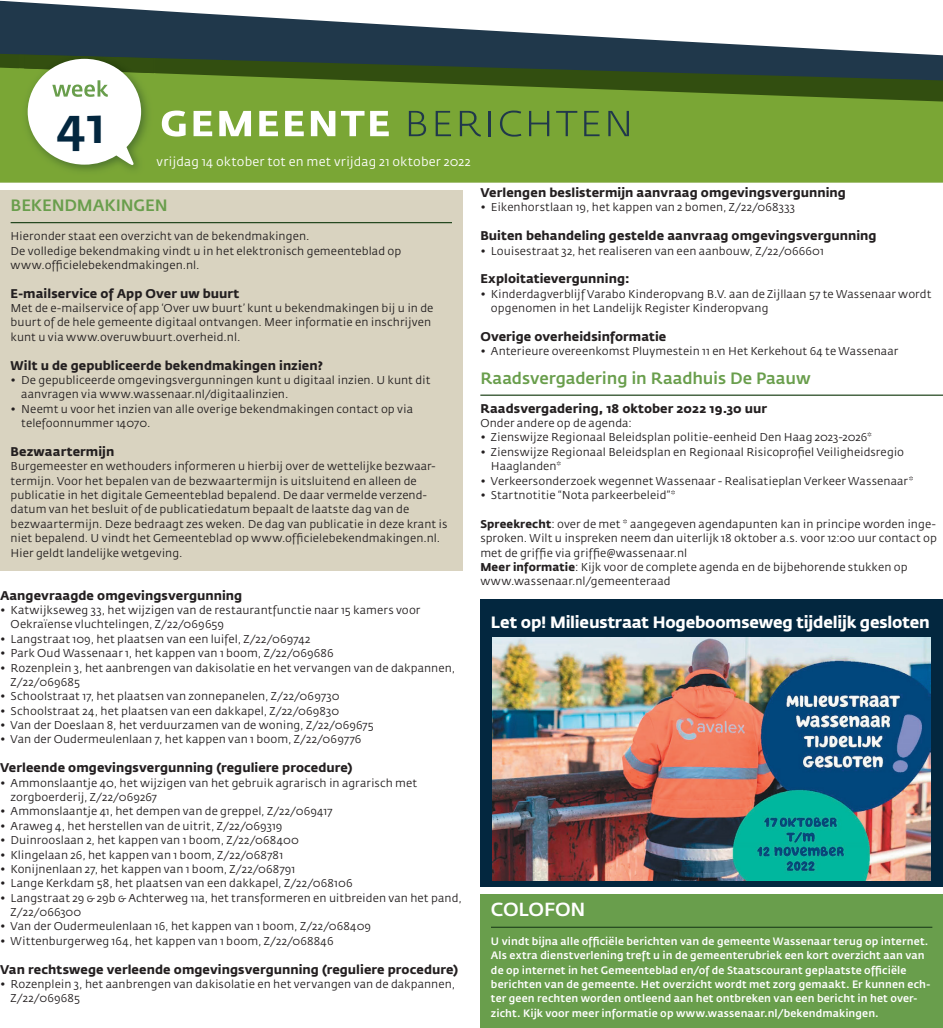
<style>
.page{position:relative;width:943px;height:1028px;background:#fff}
.page>*{position:absolute;margin:0;border:0;box-sizing:border-box;transform-origin:0 0}
.t1{font:500 49.75px "KWF Fedra Sans";color:#03273f}
.t2{font:500 18.75px "KWF Fedra Sans";letter-spacing:-.005em;color:#fff}
.t3{font:700 16.25px "KWF Fedra Sans";letter-spacing:-.01em;color:#fff}
.t4{font:500 16.25px "KWF Fedra Sans";letter-spacing:-.005em;color:#699e4c}
.t5{font:700 12.5px "KWF Fedra Sans";letter-spacing:.005em;color:#231f20}
.t6{font:12.5px "KWF Fedra Sans";letter-spacing:.01em;color:#fff}
.t7{font:11.25px/14.4px "KWF Fedra Sans";letter-spacing:.005em;color:#231f20}
.t8{font:500 10.62px/14.4px "KWF Fedra Sans";letter-spacing:.01em;color:#fff}
.s1{font-weight:700}
</style>
<div class="page">
<div style="left:480px;top:599px;width:463px;height:288px;background:#03273f"></div>
<svg style="left:0;top:0;width:917px;height:54px"></svg>
<svg style="left:0;top:54px;width:943px;height:13px;background:#233b41"></svg>
<svg style="left:0;top:67px;width:943px;height:116px;background:#6c9431"></svg>
<svg style="left:162px;top:111px;width:24px;height:25px"></svg>
<svg style="left:193px;top:111px;width:19px;height:25px"></svg>
<svg style="left:219px;top:111px;width:32px;height:25px"></svg>
<svg style="left:259px;top:111px;width:19px;height:25px"></svg>
<svg style="left:285px;top:111px;width:19px;height:25px"></svg>
<svg style="left:311px;top:111px;width:24px;height:25px"></svg>
<svg style="left:341px;top:111px;width:23px;height:25px"></svg>
<svg style="left:370px;top:111px;width:19px;height:25px"></svg>
<svg style="left:409px;top:111px;width:17px;height:25px"></svg>
<svg style="left:435px;top:111px;width:16px;height:25px"></svg>
<svg style="left:460px;top:111px;width:21px;height:25px"></svg>
<hr style="left:488px;top:111px;width:3px;height:25px;background:#20384b">
<svg style="left:500px;top:111px;width:21px;height:26px"></svg>
<svg style="left:529px;top:111px;width:20px;height:25px"></svg>
<svg style="left:556px;top:111px;width:21px;height:25px"></svg>
<svg style="left:584px;top:111px;width:15px;height:25px"></svg>
<svg style="left:608px;top:111px;width:21px;height:25px"></svg>
<img style="left:19px;top:50px;width:137px;height:4px">
<img style="left:19px;top:54px;width:137px;height:14px">
<img style="left:19px;top:68px;width:137px;height:110px">
<img style="left:24px;top:56px;width:130px;height:17px">
<div style="left:0;top:190px;width:462px;height:381px;background:#d9d3c0"></div>
<hr style="left:11px;top:222px;width:441px;height:1px;background:#254820">
<div style="left:480px;top:894px;width:463px;height:134px;background:#699e4c"></div>
<hr style="left:491px;top:926px;width:441px;height:2px;background:#254820">
<svg style="left:28px;top:59px;width:113px;height:106px"></svg>
<hr style="left:480px;top:394px;width:463px;height:2px;background:#254820">
<img style="left:492px;top:637px;width:438px;height:243px">
<h1 class="t1" style="left:57px;top:97px;width:50px">41</h1>
<p class="t6" style="left:156px;top:155px;width:315px">vrijdag 14 oktober tot en met vrijdag 21 oktober 2022</p>
<h3 class="t4" style="left:11px;top:196px;width:158px">BEKENDMAKINGEN</h3>
<p class="t7" style="left:11px;top:229px;width:392px">Hieronder staat een overzicht van de bekendmakingen.<br>De volledige bekend making vindt u in het elektronisch gemeenteblad op www.officielebekendmakingen.nl.</p>
<p class="t5" style="left:11px;top:286px;width:230px">E-mailservice of App Over uw buurt</p>
<p class="t7" style="left:11px;top:301px;width:424px">Met de e-mailservice of app ‘Over uw buurt’ kunt u bekendmakingen bij u in de buurt of de hele gemeente digitaal ontvangen. Meer informatie en inschrijven kunt u via www.overuwbuurt.overheid.nl.</p>
<p class="t5" style="left:11px;top:357px;width:314px">Wilt u de gepubliceerde bekendmakingen inzien?</p>
<p class="t7" style="left:21px;top:373px;width:410px;text-indent:-11px">• De gepubliceerde omgevingsvergunningen kunt u digitaal inzien. U kunt dit aanvragen via www.wassenaar.nl/digitaalinzien.</p>
<p class="t7" style="left:21px;top:402px;width:393px;text-indent:-11px">• Neemt u voor het inzien van alle overige bekendmakingen contact op via telefoonnummer 14070.</p>
<p class="t5" style="left:11px;top:444px;width:105px">Bezwaartermijn</p>
<p class="t7" style="left:11px;top:459px;width:438px">Burgemeester en wethouders informeren u hierbij over de wettelijke bezwaar&shy;termijn. Voor het bepalen van de bezwaartermijn is uitsluitend en alleen de publicatie in het digitale Gemeenteblad bepalend. De daar vermelde verzend&shy;datum van het besluit of de publicatiedatum bepaalt de laatste dag van de bezwaartermijn. Deze bedraagt zes weken. De dag van publicatie in deze krant is niet bepalend. U vindt het Gemeenteblad op www.officielebekendmakingen.nl.<br>Hier geldt landelijke wetgeving.</p>
<p class="t5" style="left:0;top:587px;width:244px">Aangevraagde omgevingsvergunning</p>
<p class="t7" style="left:11px;top:603px;width:411px;text-indent:-11px">• Katwijkseweg 33, het wijzigen van de restaurantfunctie naar 15 kamers voor<br>Oekraïense vluchtelingen, Z/22/069659</p>
<p class="t7" style="left:0;top:632px;width:312px">• Langstraat 109, het plaatsen van een luifel, Z/22/069742</p>
<p class="t7" style="left:0;top:646px;width:335px">• Park Oud Wassenaar 1, het kappen van 1 boom, Z/22/069686</p>
<p class="t7" style="left:11px;top:660px;width:446px;text-indent:-11px">• Rozenplein 3, het aanbrengen van dakisolatie en het vervangen van de dakpannen,<br>Z/22/069685</p>
<p class="t7" style="left:0;top:689px;width:341px">• Schoolstraat 17, het plaatsen van zonnepanelen, Z/22/069730</p>
<p class="t7" style="left:0;top:704px;width:341px">• Schoolstraat 24, het plaatsen van een dakkapel, Z/22/069830</p>
<p class="t7" style="left:0;top:718px;width:375px">• Van der Doeslaan 8, het verduurzamen van de woning, Z/22/069675</p>
<p class="t7" style="left:0;top:732px;width:363px">• Van der Oudermeulenlaan 7, het kappen van 1 boom, Z/22/069776</p>
<p class="t5" style="left:0;top:760px;width:354px">Verleende omgevingsvergunning (reguliere procedure)</p>
<p class="t7" style="left:11px;top:775px;width:408px;text-indent:-11px">• Ammonslaantje 40, het wijzigen van het gebruik agrarisch in agrarisch met zorgboerderij, Z/22/069267</p>
<p class="t7" style="left:0;top:804px;width:334px">• Ammonslaantje 41, het dempen van de greppel, Z/22/069417</p>
<p class="t7" style="left:0;top:819px;width:284px">• Araweg 4, het herstellen van de uitrit, Z/22/069319</p>
<p class="t7" style="left:0;top:833px;width:300px">• Duinrooslaan 2, het kappen van 1 boom, Z/22/068400</p>
<p class="t7" style="left:0;top:847px;width:285px">• Klingelaan 26, het kappen van 1 boom, Z/22/068781</p>
<p class="t7" style="left:0;top:862px;width:297px">• Konijnenlaan 27, het kappen van 1 boom, Z/22/068791</p>
<p class="t7" style="left:0;top:876px;width:354px">• Lange Kerkdam 58, het plaatsen van een dakkapel, Z/22/068106</p>
<p class="t7" style="left:11px;top:890px;width:452px;text-indent:-11px">• Langstraat 29 &amp; 29b &amp; Achterweg 11a, het transformeren en uitbreiden van het pand,<br>Z/22/066300</p>
<p class="t7" style="left:0;top:919px;width:373px">• Van der Oudermeulenlaan 16, het kappen van 1 boom, Z/22/068409</p>
<p class="t7" style="left:0;top:934px;width:335px">• Wittenburgerweg 164, het kappen van 1 boom, Z/22/068846</p>
<p class="t5" style="left:0;top:961px;width:459px">Van rechtswege verleende omgevingsvergunning (reguliere procedure)</p>
<p class="t7" style="left:11px;top:977px;width:446px;text-indent:-11px">• Rozenplein 3, het aanbrengen van dakisolatie en het vervangen van de dakpannen,<br>Z/22/069685</p>
<p class="t5" style="left:480px;top:185px;width:367px">Verlengen beslistermijn aanvraag omgevingsvergunning</p>
<p class="t7" style="left:480px;top:200px;width:316px">• Eikenhorstlaan 19, het kappen van 2 bomen, Z/22/068333</p>
<p class="t5" style="left:480px;top:228px;width:398px">Buiten behandeling gestelde aanvraag omgevingsvergunning</p>
<p class="t7" style="left:480px;top:244px;width:345px">• Louisestraat 32, het realiseren van een aanbouw, Z/22/066601</p>
<p class="t5" style="left:480px;top:271px;width:151px">Exploitatievergunning:</p>
<p class="t7" style="left:491px;top:287px;width:442px;text-indent:-11px">• Kinderdagverblijf Varabo Kinderopvang B.V. aan de Zijllaan 57 te Wassenaar wordt opgenomen in het Landelijk Register Kinderopvang</p>
<p class="t5" style="left:480px;top:329px;width:187px">Overige overheidsinformatie</p>
<p class="t7" style="left:480px;top:344px;width:419px">• Anterieure overeenkomst Pluymestein 11 en Het Kerkehout 64 te Wassenaar</p>
<h3 class="t4" style="left:480px;top:369px;width:332px">Raadsvergadering in Raadhuis De Paauw</h3>
<p class="t5" style="left:480px;top:401px;width:288px">Raadsvergadering, 18 oktober 2022 19.30 uur</p>
<p class="t7" style="left:480px;top:416px;width:153px">Onder andere op de agenda:</p>
<p class="t7" style="left:480px;top:430px;width:393px">• Zienswijze Regionaal Beleidsplan politie-eenheid Den Haag 2023-2026*</p>
<p class="t7" style="left:491px;top:445px;width:414px;text-indent:-11px">• Zienswijze Regionaal Beleidsplan en Regionaal Risicoprofiel Veiligheidsregio<br>Haaglanden*</p>
<p class="t7" style="left:480px;top:474px;width:434px">• Verkeersonderzoek wegennet Wassenaar - Realisatieplan Verkeer Wassenaar*</p>
<p class="t7" style="left:480px;top:488px;width:197px">• Startnotitie “Nota parkeerbeleid”*</p>
<p class="t7" style="left:480px;top:517px;width:458px"><span class="s1">Spreekrecht</span>: over de met * aangegeven agendapunten kan in principe worden inge&shy;sproken. Wilt u inspreken neem dan uiterlijk 18 oktober a.s. voor 12:00 uur contact op met de griffie via griffie@wassenaar.nl<br><span class="s1">Meer informatie</span>: Kijk voor de complete agenda en de bijbehorende stukken op www.wassenaar.nl/gemeenteraad</p>
<h3 class="t3" style="left:491px;top:613px;width:440px">Let op! Milieustraat Hogeboomseweg tijdelijk gesloten</h3>
<h2 class="t2" style="left:491px;top:898px;width:96px">COLOFON</h2>
<p class="t8" style="left:491px;top:934px;width:441px">U vindt bijna alle officiële berichten van de gemeente Wassenaar terug op internet.<br>Als extra dienstverlening treft u in de gemeenterubriek een kort overzicht aan van de op internet in het Gemeenteblad en/of de Staatscourant geplaatste officiële berichten van de gemeente. Het overzicht wordt met zorg gemaakt. Er kunnen ech&shy;ter geen rechten worden ontleend aan het ontbreken van een bericht in het over&shy;zicht. Kijk voor meer informatie op www.wassenaar.nl/bekendmakingen.</p>
</div>
